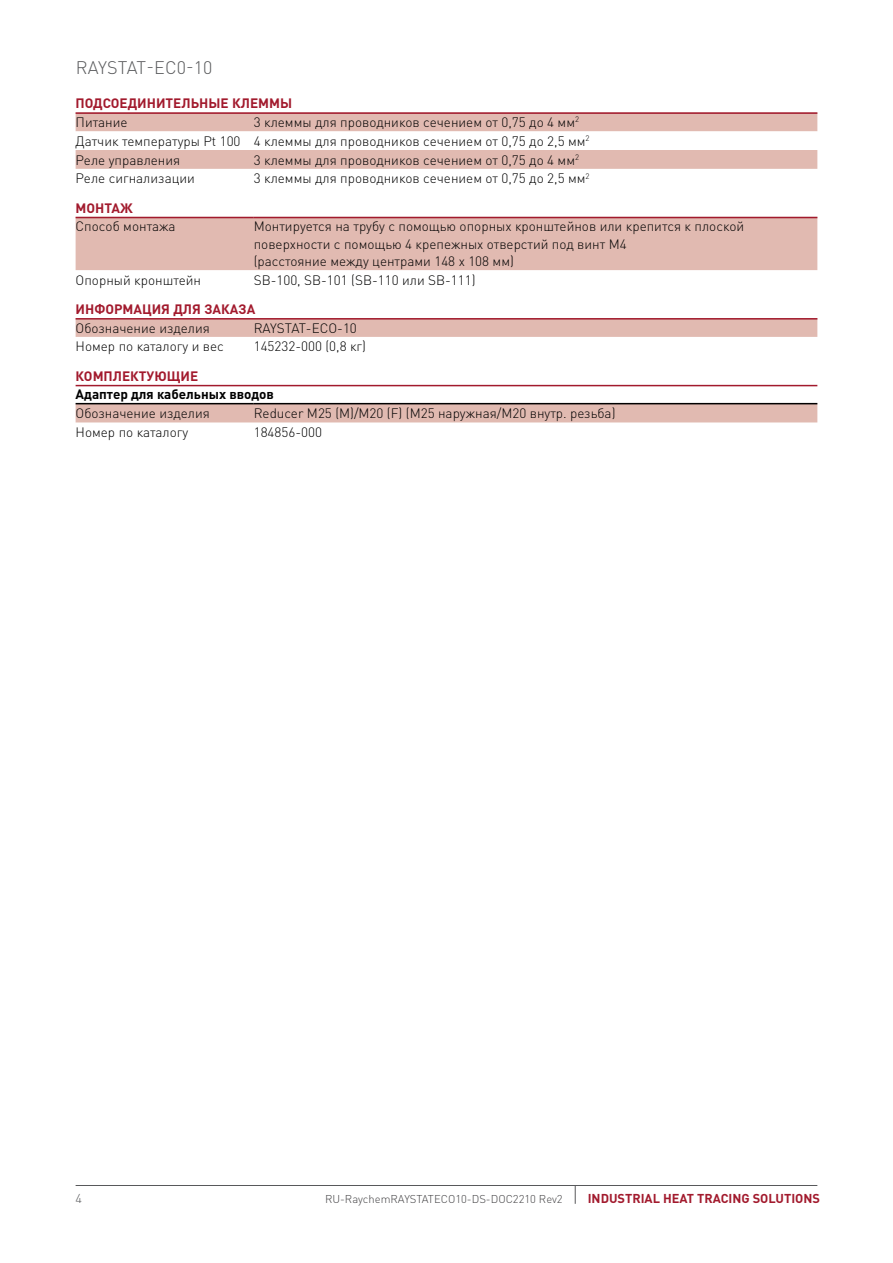
<style>
.page{position:relative;width:893px;height:1263px;background:#fff}
.page>*{position:absolute;margin:0;border:0;box-sizing:border-box;transform-origin:0 0}
.t1{font:300 18px "DIN Pro";letter-spacing:.005em;color:#58595b}
.t2{font:300 13.5px/18.8px "DIN Pro";color:#000}
.t3{font:700 13.5px "DIN Pro";color:#a21a2d}
.t4{font:700 13.5px "DIN Pro";color:#000}
.t5{font:700 12.75px "DIN Pro";color:#a21a2d}
.t6{font:300 12.75px "DIN Pro";color:#58595b}
.t7{font:300 11.25px "DIN Pro";color:#414042}
</style>
<div class="page">
<hr style="left:76px;top:1185px;width:741px;height:1px;background:#58595b">
<svg style="left:575px;top:1186px;width:1px;height:18px"></svg>
<svg style="left:76px;top:114px;width:741px;height:308px"></svg>
<hr style="left:76px;top:403px;width:178px;height:1px;background:#000">
<hr style="left:254px;top:403px;width:563px;height:1px;background:#000">
<hr style="left:76px;top:112px;width:741px;height:2px;background:#a21a2d">
<hr style="left:76px;top:217px;width:178px;height:1px;background:#a21a2d">
<hr style="left:254px;top:217px;width:563px;height:1px;background:#a21a2d">
<hr style="left:76px;top:318px;width:741px;height:2px;background:#a21a2d">
<hr style="left:76px;top:385px;width:741px;height:1px;background:#a21a2d">
<h1 class="t1" style="left:76px;top:55px;width:138px">RAYSTAT-EC0-10</h1>
<p class="t3" style="left:76px;top:94px;width:218px">ПОДСОЕДИНИТЕЛЬНЫЕ КЛЕММЫ</p>
<p class="t2" style="left:76px;top:112px;width:53px">Питание</p>
<p class="t2" style="left:76px;top:112px;width:515px;text-indent:178px">3 клеммы для проводников сечением от 0,75 до 4 мм<sup>2<br></sup>Датчик температуры Pt 100 4 клеммы для проводников сечением от 0,75 до 2,5 мм<sup>2<br></sup>Реле управления</p>
<p class="t2" style="left:254px;top:150px;width:327px">3 клеммы для проводников сечением от 0,75 до 4 мм<sup>2</sup></p>
<p class="t2" style="left:76px;top:169px;width:121px">Реле сигнализации</p>
<p class="t2" style="left:254px;top:169px;width:337px">3 клеммы для проводников сечением от 0,75 до 2,5 мм<sup>2</sup></p>
<p class="t3" style="left:76px;top:198px;width:59px">МОНТАЖ</p>
<p class="t2" style="left:76px;top:217px;width:101px">Способ монтажа</p>
<p class="t2" style="left:254px;top:217px;width:492px;line-height:17.2px">Монтируется на трубу с помощью опорных кронштейнов или крепится к плоской поверхности с помощью 4 крепежных отверстий под винт M4<br>(расстояние между центрами 148 x 108 мм)</p>
<p class="t2" style="left:76px;top:270px;width:127px">Опорный кронштейн</p>
<p class="t2" style="left:254px;top:270px;width:223px">SB-100, SB-101 (SB-110 или SB-111)</p>
<p class="t3" style="left:76px;top:300px;width:181px">ИНФОРМАЦИЯ ДЛЯ ЗАКАЗА</p>
<p class="t2" style="left:76px;top:318px;width:136px">Обозначение изделия</p>
<p class="t2" style="left:254px;top:318px;width:105px">RAYSTAT-ECO-10</p>
<p class="t2" style="left:76px;top:337px;width:150px">Номер по каталогу и вес</p>
<p class="t2" style="left:254px;top:337px;width:114px">145232-000 (0,8 кг)</p>
<p class="t3" style="left:76px;top:366px;width:124px">КОМПЛЕКТУЮЩИЕ</p>
<p class="t4" style="left:76px;top:385px;width:200px">Адаптер для кабельных вводов</p>
<p class="t2" style="left:76px;top:403px;width:136px">Обозначение изделия</p>
<p class="t2" style="left:254px;top:403px;width:363px">Reducer M25 (M)/M20 (F) (M25 наружная/M20 внутр. резьба)</p>
<p class="t2" style="left:76px;top:422px;width:114px">Номер по каталогу</p>
<p class="t2" style="left:254px;top:422px;width:70px">184856-000</p>
<p class="t6" style="left:76px;top:1190px;width:8px">4</p>
<p class="t7" style="left:325px;top:1191px;width:239px">RU-RaychemRAYSTATECO10-DS-DOC2210 Rev2</p>
<p class="t5" style="left:588px;top:1190px;width:234px">INDUSTRIAL HEAT TRACING SOLUTIONS</p>
</div>
